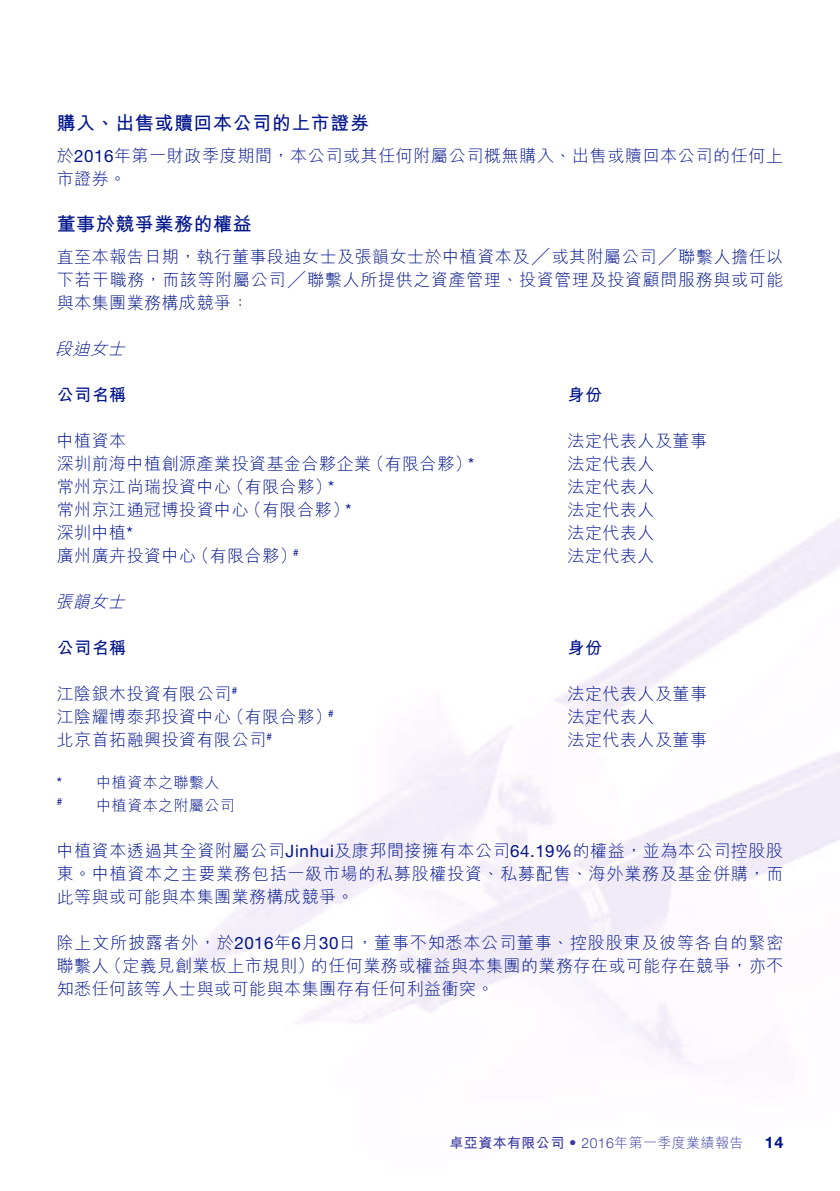
<style>
.page{position:relative;width:840px;height:1191px;background:#fff}
.page>*{position:absolute;margin:0;border:0;box-sizing:border-box;transform-origin:0 0}
.t1{font:700 19px "M Hei HK";letter-spacing:.03em;color:#00148b}
.t2{font:300 17px/23px "M Hei HK";letter-spacing:.03em;color:#00148b}
.t3{font:300 17px/23px "M Hei HK";letter-spacing:.05em;color:#00148b;text-align:right}
.t4{font:700 17px "M Hei HK";letter-spacing:.03em;color:#00148b}
.t5{font:italic 300 17px "M Hei HK";color:#00148b}
.t6{font:700 16px "Helvetica Neue LT Std";color:#00148b}
.t7{font:300 15px "M Hei HK";letter-spacing:.03em;color:#00148b}
.t8{font:15px "Helvetica Neue LT Std";color:#00148b}
.t9{font:700 14px "M Hei HK";letter-spacing:.03em;color:#393ca3}
.t10{font:10px "Helvetica Neue LT Std";color:#00148b}
.s1{font-family:"Helvetica Neue LT Std";font-weight:400}
.s2{font-family:"Helvetica Neue LT Std";font-weight:300}
.s3{font-weight:300}
</style>
<div class="page">
<p class="t1" style="left:57px;top:110px;width:313px">購入、出售或贖回本公司的上市證券</p>
<p class="t2" style="left:57px;top:144px;width:727px">於<span class="s1">2016</span>年第一財政季度期間，本公司或其任何附屬公司概無購入、出售或贖回本公司的任何上市證券。</p>
<p class="t1" style="left:57px;top:210px;width:196px">董事於競爭業務的權益</p>
<p class="t2" style="left:57px;top:244px;width:727px;text-align:justify">直至本報告日期，執行董事段迪女士及張韻女士於中植資本及╱或其附屬公司╱聯繫人擔任以下若干職務，而該等附屬公司╱聯繫人所提供之資產管理、投資管理及投資顧問服務與或可能與本集團業務構成競爭：</p>
<p class="t5" style="left:55px;top:336px;width:77px">段迪女士</p>
<p class="t4" style="left:567px;top:382px;width:36px">身份</p>
<p class="t4" style="left:57px;top:382px;width:71px">公司名稱</p>
<p class="t2" style="left:57px;top:428px;width:71px">中植資本</p>
<p class="t2" style="left:567px;top:428px;width:141px">法定代表人及董事</p>
<p class="t2" style="left:57px;top:451px;width:316px">深圳前海中植創源產業投資基金合夥企業</p>
<p class="t2" style="left:367px;top:451px;width:108px">（有限合夥）<span class="s1">*</span></p>
<p class="t2" style="left:567px;top:451px;width:88px">法定代表人</p>
<p class="t2" style="left:227px;top:474px;width:108px">（有限合夥）<span class="s1">*</span></p>
<p class="t2" style="left:57px;top:474px;width:176px">常州京江尚瑞投資中心</p>
<p class="t2" style="left:567px;top:474px;width:88px">法定代表人</p>
<p class="t2" style="left:245px;top:497px;width:108px">（有限合夥）<span class="s1">*</span></p>
<p class="t2" style="left:57px;top:497px;width:193px">常州京江通冠博投資中心</p>
<p class="t2" style="left:567px;top:497px;width:88px">法定代表人</p>
<p class="t2" style="left:57px;top:520px;width:77px">深圳中植<span class="s1">*</span></p>
<p class="t2" style="left:567px;top:520px;width:88px">法定代表人</p>
<p class="t2" style="left:192px;top:543px;width:106px">（有限合夥）</p>
<p class="t2" style="left:57px;top:543px;width:141px">廣州廣卉投資中心</p>
<p class="t5" style="left:55px;top:589px;width:77px">張韻女士</p>
<p class="t10" style="left:293px;top:546px;width:7px">#</p>
<p class="t2" style="left:567px;top:543px;width:88px">法定代表人</p>
<p class="t4" style="left:57px;top:635px;width:71px">公司名稱</p>
<p class="t4" style="left:567px;top:635px;width:36px">身份</p>
<p class="t2" style="left:57px;top:681px;width:176px">江陰銀木投資有限公司</p>
<p class="t10" style="left:231px;top:684px;width:7px">#</p>
<p class="t2" style="left:567px;top:681px;width:141px">法定代表人及董事</p>
<p class="t2" style="left:227px;top:704px;width:106px">（有限合夥）</p>
<p class="t2" style="left:57px;top:704px;width:176px">江陰耀博泰邦投資中心</p>
<p class="t10" style="left:328px;top:707px;width:7px">#</p>
<p class="t2" style="left:567px;top:704px;width:88px">法定代表人</p>
<p class="t2" style="left:57px;top:727px;width:211px">北京首拓融興投資有限公司</p>
<p class="t7" style="left:96px;top:772px;width:124px">中植資本之聯繫人</p>
<p class="t10" style="left:266px;top:730px;width:7px">#</p>
<p class="t8" style="left:57px;top:774px;width:7px">*</p>
<p class="t2" style="left:567px;top:727px;width:141px">法定代表人及董事</p>
<p class="t7" style="left:96px;top:795px;width:140px">中植資本之附屬公司</p>
<p class="t10" style="left:57px;top:795px;width:7px">#</p>
<p class="t2" style="left:57px;top:838px;width:727px;text-align:justify">中植資本透過其全資附屬公司<span class="s1">Jinhui</span>及康邦間接擁有本公司<span class="s1">64.19%</span>的權益，並為本公司控股股東。中植資本之主要業務包括一級市場的私募股權投資、私募配售、海外業務及基金併購，而此等與或可能與本集團業務構成競爭。</p>
<p class="t3" style="left:57px;top:930px;width:727px">除上文所披露者外，於<span class="s1">2016</span>年 月<span class="s1">6 30</span>日，董事不知悉本公司董事、控股股東及彼等各自的緊密的任何業務或權益與本集團的業務存在或可能存在競爭，亦不</p>
<p class="t2" style="left:105px;top:953px;width:211px">（定義見創業板上市規則）</p>
<p class="t2" style="left:57px;top:953px;width:438px">聯繫人<br>知悉任何該等人士與或可能與本集團存有任何利益衝突。</p>
<p class="t9" style="left:449px;top:1133px;width:295px">卓亞資本有限公司•<span class="s2">2016</span><span class="s3">年第一季度業績報告</span></p>
<p class="t6" style="left:764px;top:1132px;width:20px">14</p>
</div>
